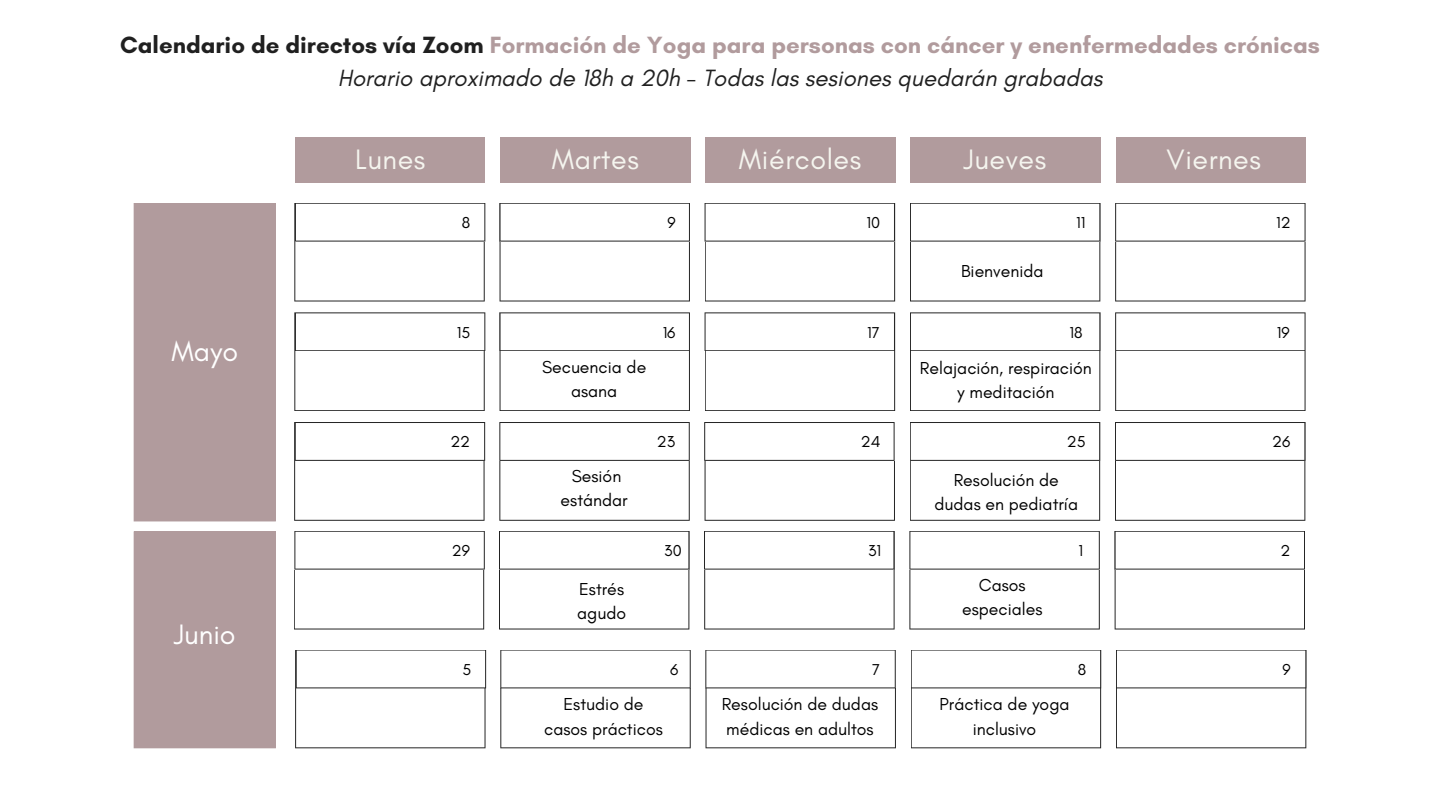
<style>
.page{position:relative;width:1440px;height:810px;background:#fff}
.page>*{position:absolute;margin:0;border:0;box-sizing:border-box;transform-origin:0 0}
.t1{font:28.6px "Glacial Indifference";letter-spacing:.02em;color:#f5f5ef}
.t2{font:28.6px "Glacial Indifference";color:#fff}
.t3{font:700 24px "Glacial Indifference";color:#b19b9d}
.t4{font:italic 24px "Glacial Indifference";color:#202020}
.t5{font:17.7px/23.9px "Glacial Indifference";color:#000;text-align:center}
.t6{font:16.1px "Glacial Indifference";color:#000}
.s1{color:#202020}
</style>
<div class="page">
<div style="left:295px;top:137px;width:190px;height:45px;background:#b19b9d"></div>
<div style="left:500px;top:137px;width:191px;height:45px;background:#b19b9d"></div>
<div style="left:705px;top:137px;width:190px;height:45px;background:#b19b9d"></div>
<div style="left:910px;top:137px;width:191px;height:45px;background:#b19b9d"></div>
<div style="left:1116px;top:137px;width:190px;height:45px;background:#b19b9d"></div>
<svg style="left:294px;top:203px;width:191px;height:99px"></svg>
<div style="left:306px;top:214px;width:168px;height:17px;background:#fff"></div>
<svg style="left:500px;top:203px;width:190px;height:99px"></svg>
<div style="left:510px;top:214px;width:169px;height:17px;background:#fff"></div>
<svg style="left:705px;top:203px;width:190px;height:99px"></svg>
<div style="left:715px;top:214px;width:169px;height:17px;background:#fff"></div>
<svg style="left:910px;top:203px;width:190px;height:99px"></svg>
<div style="left:921px;top:214px;width:168px;height:17px;background:#fff"></div>
<svg style="left:1115px;top:203px;width:191px;height:99px"></svg>
<div style="left:1126px;top:214px;width:169px;height:17px;background:#fff"></div>
<svg style="left:294px;top:312px;width:191px;height:99px"></svg>
<div style="left:306px;top:323px;width:168px;height:17px;background:#fff"></div>
<svg style="left:500px;top:312px;width:190px;height:99px"></svg>
<div style="left:510px;top:323px;width:169px;height:17px;background:#fff"></div>
<svg style="left:705px;top:312px;width:190px;height:99px"></svg>
<div style="left:715px;top:323px;width:169px;height:17px;background:#fff"></div>
<svg style="left:910px;top:312px;width:190px;height:99px"></svg>
<div style="left:921px;top:323px;width:168px;height:17px;background:#fff"></div>
<svg style="left:1115px;top:312px;width:191px;height:99px"></svg>
<div style="left:1126px;top:323px;width:169px;height:17px;background:#fff"></div>
<svg style="left:294px;top:422px;width:191px;height:99px"></svg>
<div style="left:306px;top:433px;width:168px;height:17px;background:#fff"></div>
<svg style="left:499px;top:422px;width:191px;height:99px"></svg>
<div style="left:510px;top:433px;width:169px;height:17px;background:#fff"></div>
<svg style="left:704px;top:422px;width:191px;height:99px"></svg>
<div style="left:715px;top:433px;width:169px;height:17px;background:#fff"></div>
<svg style="left:910px;top:422px;width:190px;height:99px"></svg>
<div style="left:921px;top:433px;width:168px;height:17px;background:#fff"></div>
<svg style="left:1115px;top:422px;width:190px;height:99px"></svg>
<div style="left:1126px;top:433px;width:168px;height:17px;background:#fff"></div>
<svg style="left:294px;top:531px;width:191px;height:99px"></svg>
<div style="left:305px;top:542px;width:169px;height:17px;background:#fff"></div>
<svg style="left:499px;top:531px;width:190px;height:99px"></svg>
<div style="left:510px;top:542px;width:168px;height:17px;background:#fff"></div>
<svg style="left:704px;top:531px;width:191px;height:99px"></svg>
<div style="left:715px;top:542px;width:168px;height:17px;background:#fff"></div>
<svg style="left:909px;top:531px;width:191px;height:99px"></svg>
<div style="left:920px;top:542px;width:169px;height:17px;background:#fff"></div>
<svg style="left:1115px;top:531px;width:190px;height:99px"></svg>
<div style="left:1126px;top:542px;width:168px;height:17px;background:#fff"></div>
<div style="left:134px;top:203px;width:142px;height:318px;background:#b19b9d"></div>
<div style="left:145px;top:214px;width:120px;height:297px;background:#b19b9d"></div>
<div style="left:134px;top:531px;width:142px;height:217px;background:#b19b9d"></div>
<div style="left:145px;top:542px;width:120px;height:195px;background:#b19b9d"></div>
<svg style="left:295px;top:650px;width:191px;height:98px"></svg>
<div style="left:307px;top:661px;width:168px;height:17px;background:#fff"></div>
<svg style="left:500px;top:650px;width:191px;height:98px"></svg>
<div style="left:511px;top:661px;width:169px;height:17px;background:#fff"></div>
<svg style="left:705px;top:650px;width:191px;height:98px"></svg>
<div style="left:716px;top:661px;width:169px;height:17px;background:#fff"></div>
<svg style="left:911px;top:650px;width:190px;height:98px"></svg>
<div style="left:922px;top:661px;width:168px;height:17px;background:#fff"></div>
<svg style="left:1116px;top:650px;width:190px;height:98px"></svg>
<div style="left:1127px;top:661px;width:168px;height:17px;background:#fff"></div>
<p class="t3" style="left:120px;top:30px;width:1201px"><span class="s1">Calendario de directos vía Zoom</span> Formación de Yoga para personas con cáncer y enenfermedades crónicas</p>
<p class="t4" style="left:338px;top:63px;width:766px">Horario aproximado de 18h a 20h - Todas las sesiones quedarán grabadas</p>
<p class="t1" style="left:355px;top:142px;width:72px">Lunes</p>
<p class="t1" style="left:552px;top:142px;width:89px">Martes</p>
<p class="t1" style="left:739px;top:142px;width:124px">Miércoles</p>
<p class="t1" style="left:963px;top:142px;width:84px">Jueves</p>
<p class="t1" style="left:1167px;top:142px;width:96px">Viernes</p>
<p class="t6" style="left:462px;top:213px;width:10px">8</p>
<p class="t6" style="left:667px;top:213px;width:10px">9</p>
<p class="t6" style="left:866px;top:213px;width:15px">10</p>
<p class="t6" style="left:1076px;top:213px;width:11px">11</p>
<p class="t6" style="left:1276px;top:213px;width:16px">12</p>
<p class="t5" style="left:961px;top:259px;width:84px">Bienvenida</p>
<p class="t2" style="left:171px;top:334px;width:68px">Mayo</p>
<p class="t2" style="left:174px;top:617px;width:63px">Junio</p>
<p class="t6" style="left:457px;top:322px;width:15px">15</p>
<p class="t6" style="left:663px;top:322px;width:14px">16</p>
<p class="t6" style="left:867px;top:322px;width:14px">17</p>
<p class="t6" style="left:1069px;top:322px;width:15px">18</p>
<p class="t6" style="left:1277px;top:322px;width:14px">19</p>
<p class="t5" style="left:542px;top:355px;width:106px">Secuencia de asana</p>
<p class="t5" style="left:920px;top:355px;width:173px">Relajación, respiración y meditación</p>
<p class="t6" style="left:450px;top:432px;width:21px">22</p>
<p class="t6" style="left:657px;top:432px;width:20px">23</p>
<p class="t6" style="left:861px;top:432px;width:21px">24</p>
<p class="t6" style="left:1067px;top:432px;width:20px">25</p>
<p class="t6" style="left:1272px;top:432px;width:20px">26</p>
<p class="t5" style="left:572px;top:464px;width:51px">Sesión</p>
<p class="t5" style="left:561px;top:488px;width:69px">estándar</p>
<p class="t5" style="left:935px;top:468px;width:145px">Resolución de dudas en pediatría</p>
<p class="t6" style="left:452px;top:541px;width:20px">29</p>
<p class="t6" style="left:664px;top:541px;width:19px">30</p>
<p class="t6" style="left:868px;top:541px;width:15px">31</p>
<p class="t6" style="left:1079px;top:541px;width:6px">1</p>
<p class="t6" style="left:1280px;top:541px;width:11px">2</p>
<p class="t5" style="left:579px;top:577px;width:46px">Estrés</p>
<p class="t5" style="left:577px;top:601px;width:50px">agudo</p>
<p class="t5" style="left:979px;top:573px;width:48px">Casos</p>
<p class="t5" style="left:962px;top:597px;width:82px">especiales</p>
<p class="t6" style="left:463px;top:659px;width:10px">5</p>
<p class="t6" style="left:670px;top:659px;width:10px">6</p>
<p class="t6" style="left:872px;top:659px;width:9px">7</p>
<p class="t6" style="left:1078px;top:659px;width:10px">8</p>
<p class="t6" style="left:1283px;top:659px;width:10px">9</p>
<p class="t5" style="left:563px;top:692px;width:82px">Estudio de</p>
<p class="t5" style="left:544px;top:717px;width:120px">casos prácticos</p>
<p class="t5" style="left:722px;top:691px;width:158px;line-height:24.7px;text-align:left">Resolución de dudas médicas en adultos</p>
<p class="t5" style="left:940px;top:691px;width:132px;line-height:24.7px">Práctica de yoga inclusivo</p>
<p class="t5" style="left:964px;top:692px;width:82px">Resolución</p>
<p class="t5" style="left:969px;top:716px;width:72px">de dudas</p>
</div>
